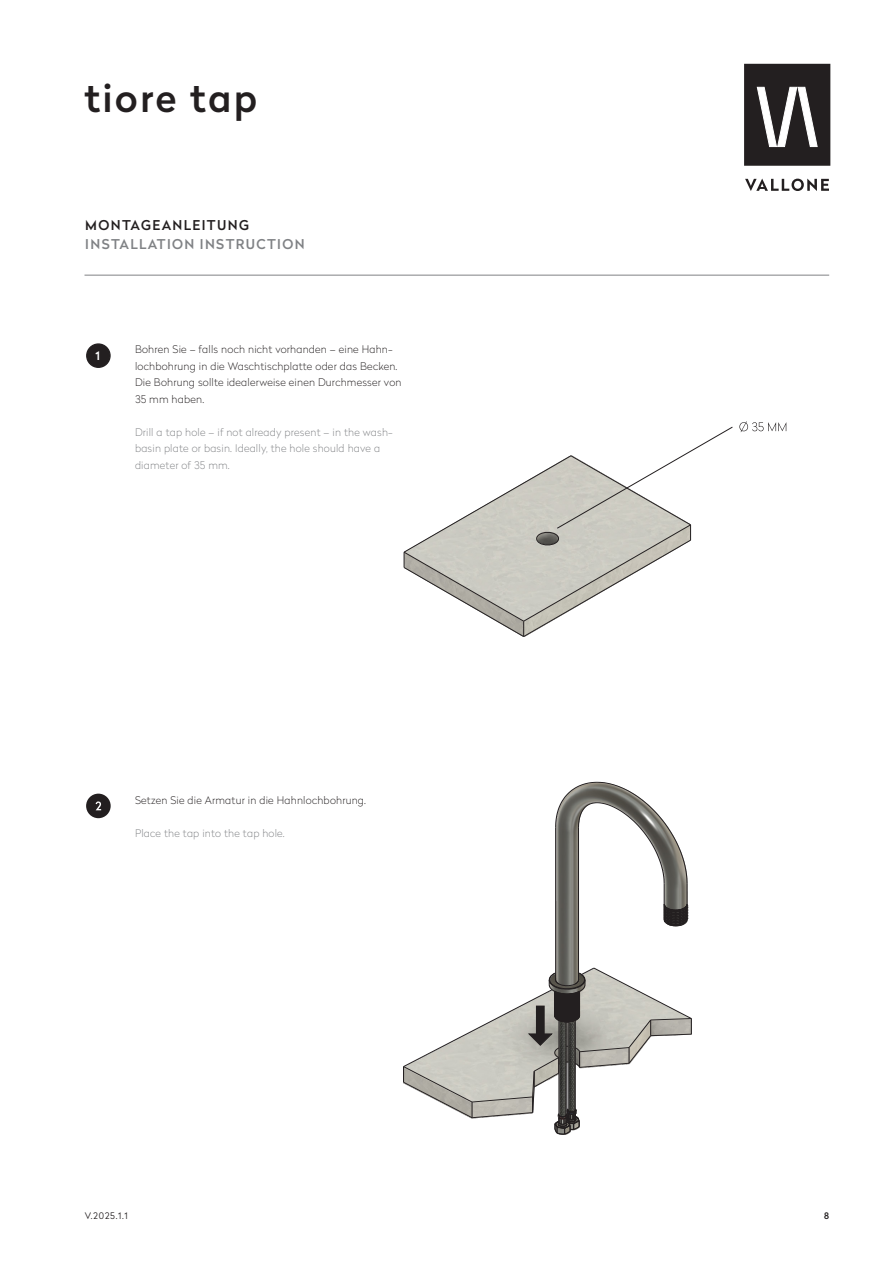
<style>
.page{position:relative;width:893px;height:1263px;background:#fff}
.page>*{position:absolute;margin:0;border:0;box-sizing:border-box;transform-origin:0 0}
.t1{font:500 38.55px "Radikal";letter-spacing:.06em;color:#231f20}
.t2{font:500 13.5px "Radikal";letter-spacing:.1em;color:#808285}
.t3{font:500 13.5px "Radikal";letter-spacing:.1em;color:#231f20}
.t4{font:500 11.85px "Radikal";color:#fff}
.Fließtext_DE{font:100 10.5px/16.5px "Radikal";letter-spacing:.02em;color:#231f20}
.Fließtext_EN{font:100 10.5px/16.5px "Radikal";letter-spacing:.02em;color:#808285}
.t5{font:300 9px "Radikal";color:#231f20}
.t6{font:500 9px "Radikal";color:#231f20}
</style>
<div class="page">
<svg style="left:745px;top:179px;width:84px;height:12px"></svg>
<div style="left:745px;top:65px;width:84px;height:99px;background:#231f20"></div>
<div style="left:744px;top:64px;width:86px;height:102px;border:3px solid #231f20"></div>
<svg style="left:757px;top:87px;width:61px;height:60px"></svg>
<hr style="left:84px;top:275px;width:745px;height:1px;background:#808285">
<div style="left:87px;top:344px;width:23px;height:23px;background:#231f20;border-radius:50%"></div>
<div style="left:86px;top:343px;width:25px;height:25px;border:1px solid #231f20;border-radius:50%"></div>
<div style="left:86px;top:794px;width:25px;height:24px;background:#231f20;border-radius:50%"></div>
<svg style="left:96px;top:801px;width:5px;height:9px"></svg>
<svg style="left:403px;top:426px;width:330px;height:211px"></svg>
<svg style="left:739px;top:421px;width:47px;height:11px"></svg>
<img style="left:556px;top:905px;width:133px;height:62px">
<hr style="left:578px;top:827px;width:1px;height:153px;background:#231f20">
<hr style="left:555px;top:827px;width:1px;height:153px;background:#231f20">
<svg style="left:555px;top:781px;width:133px;height:145px"></svg>
<svg style="left:403px;top:967px;width:289px;height:168px"></svg>
<div style="left:536px;top:1006px;width:8px;height:31px;background:#231f20"></div>
<div style="left:536px;top:1006px;width:9px;height:31px;border:1px solid #231f20"></div>
<h1 class="t1" style="left:84px;top:70px;width:174px">tiore tap</h1>
<p class="t3" style="left:85px;top:215px;width:165px">MONTAGEANLEITUNG</p>
<p class="t2" style="left:85px;top:235px;width:221px">INSTALLATION INSTRUCTION</p>
<p class="t4" style="left:95px;top:347px;width:6px">1</p>
<p class="Fließtext_DE" style="left:135px;top:341px;width:268px">Bohren Sie – falls noch nicht vorhanden – eine Hahn&shy;lochbohrung in die Waschtischplatte oder das Becken.<br>Die Bohrung sollte idealerweise einen Durchmesser von 35 mm haben.</p>
<p class="Fließtext_EN" style="left:135px;top:423px;width:259px">Drill a tap hole – if not already present – in the wash&shy;basin plate or basin. Ideally, the hole should have a diameter of 35 mm.</p>
<p class="Fließtext_DE" style="left:135px;top:791px;width:233px">Setzen Sie die Armatur in die Hahnlochbohrung.</p>
<p class="Fließtext_EN" style="left:135px;top:824px;width:151px">Place the tap into the tap hole.</p>
<p class="t5" style="left:85px;top:1209px;width:45px">V.2025.1.1</p>
<p class="t6" style="left:824px;top:1209px;width:6px">8</p>
</div>
